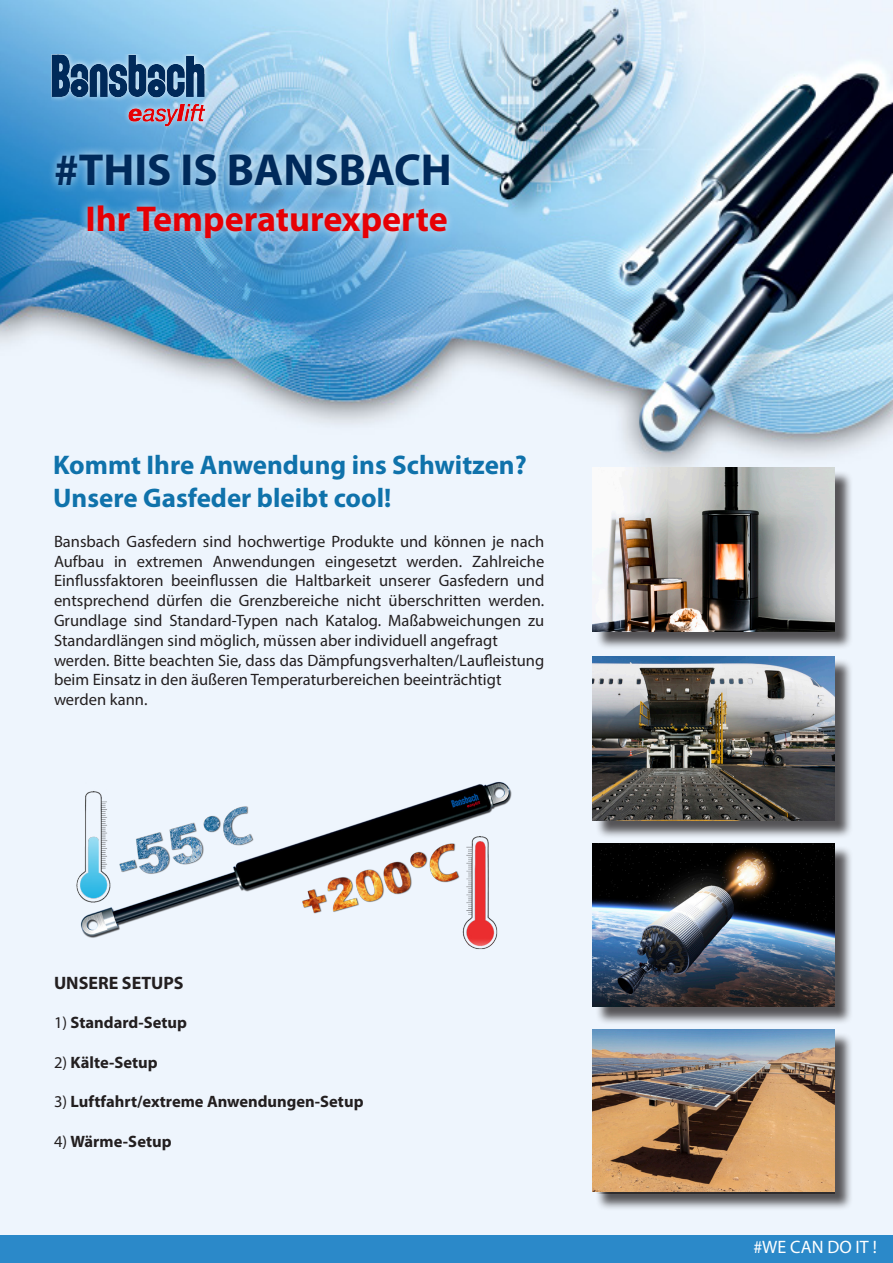
<style>
.page{position:relative;width:893px;height:1263px;background:#fff}
.page>*{position:absolute;margin:0;border:0;box-sizing:border-box;transform-origin:0 0}
.Default{font:700 45px "Myriad Pro";color:#002a5b}
.Default-2{font:700 36px "Myriad Pro";color:#e60005}
.Default-3{font:700 27px "Myriad Pro";color:#0f72ab}
.t1{font:700 18px "Myriad Pro";color:#231f20}
.t2{font:18px "Myriad Pro";color:#fff}
.t3{font:16.5px/19.8px "Myriad Pro";color:#231f20;text-align:justify}
.t4{font:700 16.5px "Myriad Pro";color:#231f20}
.s1{font-weight:400}
</style>
<div class="page">
<div style="left:0;top:604px;width:893px;height:631px;background:#eef5fd"></div>
<div style="left:0;top:1px;width:893px;height:603px;background:#fff;opacity:.75"></div>
<div style="left:0;top:1235px;width:893px;height:28px;background:#2b89c9"></div>
<div style="left:47px;top:145px;width:412px;height:50px;background:#fff;opacity:.75"></div>
<div style="left:78px;top:196px;width:378px;height:51px;background:#fff;opacity:.75"></div>
<div style="left:52px;top:54px;width:159px;height:78px;background:#fff;opacity:.75"></div>
<img style="left:52px;top:54px;width:154px;height:72px">
<img style="left:54px;top:762px;width:463px;height:203px">
<div style="left:595px;top:658px;width:258px;height:181px;background:#231f20;opacity:.75"></div>
<img style="left:592px;top:656px;width:243px;height:164px">
<div style="left:595px;top:845px;width:258px;height:181px;background:#231f20;opacity:.75"></div>
<img style="left:592px;top:843px;width:243px;height:164px">
<div style="left:595px;top:470px;width:258px;height:180px;background:#231f20;opacity:.75"></div>
<img style="left:592px;top:468px;width:243px;height:163px">
<div style="left:595px;top:1032px;width:258px;height:178px;background:#231f20;opacity:.75"></div>
<img style="left:592px;top:1030px;width:243px;height:162px">
<p class="Default" style="left:54px;top:140px;width:399px">#THIS IS BANSBACH</p>
<p class="Default-2" style="left:85px;top:195px;width:364px">Ihr Temperaturexperte</p>
<p class="Default-3" style="left:53px;top:448px;width:475px">Kommt Ihre Anwendung ins Schwitzen?</p>
<p class="Default-3" style="left:53px;top:480px;width:340px">Unsere Gasfeder bleibt cool!</p>
<p class="t3" style="left:54px;top:531px;width:492px">Bansbach Gasfedern sind hochwertige Produkte und können je nach Aufbau in extremen Anwendungen eingesetzt werden. Zahlreiche Einflussfaktoren beeinflussen die Haltbarkeit unserer Gasfedern und entsprechend dürfen die Grenzbereiche nicht überschritten werden.<br>Grundlage sind Standard-Typen nach Katalog. Maßabweichungen zu Standardlängen sind möglich, müssen aber individuell angefragt</p>
<p class="t3" style="left:54px;top:650px;width:492px">werden. Bitte beachten Sie, dass das Dämpfungsverhalten/Laufleistung beim Einsatz in den äußeren Temperaturbereichen beeinträchtigt</p>
<p class="t3" style="left:54px;top:689px;width:95px">werden kann.</p>
<p class="t1" style="left:54px;top:971px;width:131px">UNSERE SETUPS</p>
<p class="t4" style="left:54px;top:1012px;width:135px"><span class="s1">1)</span> Standard-Setup</p>
<p class="t4" style="left:54px;top:1051px;width:105px"><span class="s1">2)</span> Kälte-Setup</p>
<p class="t4" style="left:54px;top:1091px;width:311px"><span class="s1">3)</span> Luftfahrt/extreme Anwendungen-Setup</p>
<p class="t4" style="left:54px;top:1131px;width:119px"><span class="s1">4)</span> Wärme-Setup</p>
<p class="t2" style="left:753px;top:1236px;width:125px">#WE CAN DO IT !</p>
</div>
